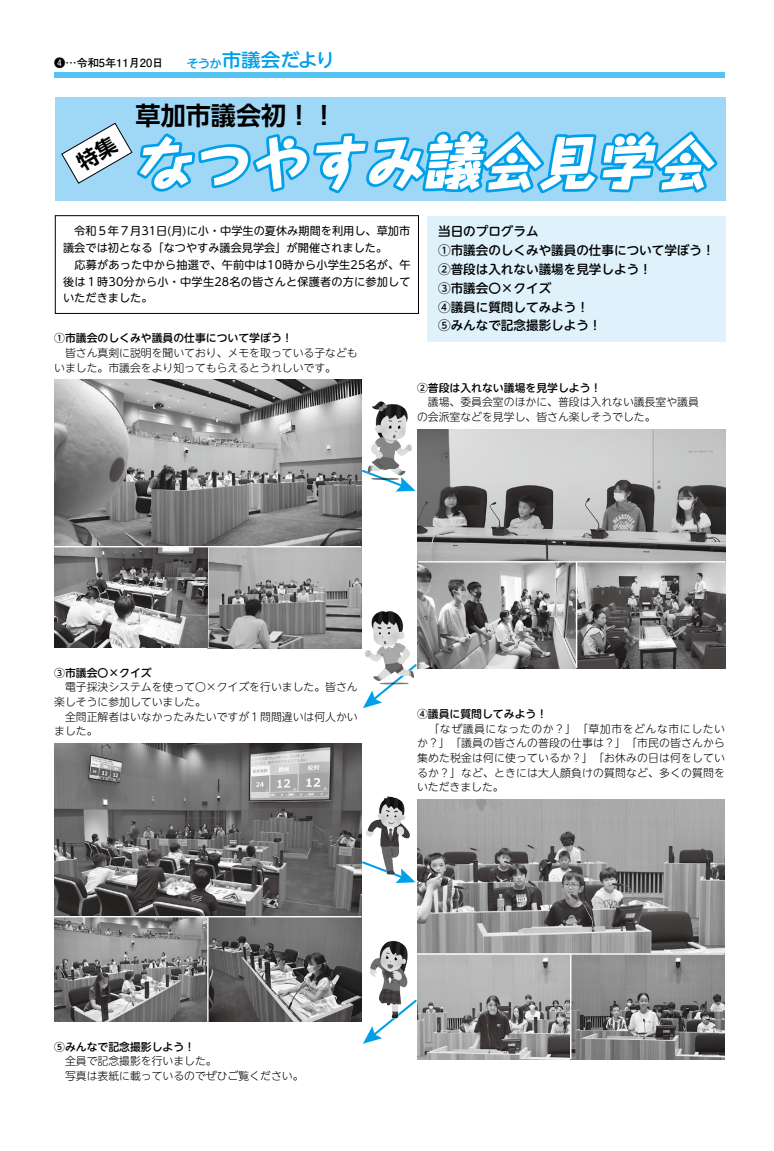
<style>
.page{position:relative;width:774px;height:1151px;background:#fff}
.page>*{position:absolute;margin:0;border:0;box-sizing:border-box;transform-origin:0 0}
.t1{font:italic 800 57.8px "Taka Hand Std";color:#fff}
.t2{font:700 25.1px "UD Shin Go NT Pro De";color:#000}
.t3{font:500 18.6px "UD Shin M Go Pro";color:#00a0e9;scale:1.05 1}
.t4{font:500 12.6px/18.9px "UD Shin M Go Pro";color:#000}
.t5{font:11.2px/16.8px "UD Shin M Go Pro";letter-spacing:.015em;color:#000}
.t6{font:700 11.2px "Futo Go B101 Pro";color:#000}
.t7{font:300 10.8px/14.7px "UD Shin M Go Pro";color:#000}
.t8{font:500 10.8px "UD Shin M Go Pro";color:#000}
.s1{font-size:11.9px}
</style>
<div class="page">
<div style="left:54px;top:73px;width:671px;height:5px;background:#54c3f1"></div>
<div style="left:55px;top:97px;width:671px;height:103px;background:#9fd8f7"></div>
<img style="left:417px;top:799px;width:307px;height:260px">
<svg style="left:363px;top:662px;width:56px;height:46px"></svg>
<svg style="left:361px;top:468px;width:54px;height:23px"></svg>
<svg style="left:363px;top:998px;width:56px;height:46px"></svg>
<svg style="left:361px;top:860px;width:54px;height:23px"></svg>
<hr style="left:417px;top:953px;width:307px;height:2px;background:#fff">
<hr style="left:570px;top:954px;width:1px;height:105px;background:#fff">
<img style="left:367px;top:940px;width:48px;height:82px">
<img style="left:365px;top:796px;width:46px;height:81px">
<img style="left:363px;top:611px;width:53px;height:75px">
<img style="left:362px;top:401px;width:53px;height:82px">
<img style="left:418px;top:430px;width:307px;height:238px">
<hr style="left:418px;top:561px;width:307px;height:1px;background:#fff">
<hr style="left:576px;top:562px;width:1px;height:106px;background:#fff">
<img style="left:54px;top:380px;width:307px;height:269px">
<hr style="left:207px;top:547px;width:2px;height:102px;background:#fff">
<hr style="left:54px;top:546px;width:307px;height:1px;background:#fff">
<img style="left:54px;top:743px;width:307px;height:279px">
<hr style="left:54px;top:916px;width:307px;height:1px;background:#fff">
<hr style="left:207px;top:917px;width:2px;height:105px;background:#fff">
<div style="left:55px;top:215px;width:364px;height:99px;border:1px solid #000"></div>
<div style="left:427px;top:216px;width:299px;height:125px;background:#dff2fc"></div>
<svg style="left:61px;top:122px;width:657px;height:72px"></svg>
<p class="t6" style="left:54px;top:54px;width:111px">❹…令和5年11月20日</p>
<h3 class="t3" style="left:187px;top:45px;width:143px"><span class="s1">そうか</span>市議会だより</h3>
<h2 class="t2" style="left:136px;top:96px;width:203px">草加市議会初！！</h2>
<h1 class="t1" style="left:133px;top:122px;width:579px">なつやすみ議会見学会</h1>
<p class="t5" style="left:63px;top:222px;width:349px">　令和５年７月31日(月)に小・中学生の夏休み期間を利用し、草加市議会では初となる「なつやすみ議会見学会」が開催されました。<br>　応募があった中から抽選で、午前中は10時から小学生25名が、午後は１時30分から小・中学生28名の皆さんと保護者の方に参加していただきました。</p>
<p class="t8" style="left:54px;top:329px;width:240px">①市議会のしくみや議員の仕事について学ぼう！</p>
<p class="t7" style="left:54px;top:345px;width:305px">　皆さん真剣に説明を聞いており、メモを取っている子などもいました。市議会をより知ってもらえるとうれしいです。</p>
<p class="t4" style="left:438px;top:221px;width:278px">当日のプログラム<br>①市議会のしくみや議員の仕事について学ぼう！<br>②普段は入れない議場を見学しよう！<br>③市議会〇×クイズ<br>④議員に質問してみよう！<br>⑤みんなで記念撮影しよう！</p>
<p class="t8" style="left:417px;top:379px;width:186px">②普段は入れない議場を見学しよう！</p>
<p class="t7" style="left:417px;top:394px;width:283px">　議場、委員会室のほかに、普段は入れない議長室や議員の会派室などを見学し、皆さん楽しそうでした。</p>
<p class="t8" style="left:54px;top:664px;width:99px">③市議会〇×クイズ</p>
<p class="t7" style="left:54px;top:679px;width:305px">　電子採決システムを使って〇×クイズを行いました。皆さん楽しそうに参加していました。<br>　全問正解者はいなかったみたいですが１問間違いは何人かいました。</p>
<p class="t8" style="left:417px;top:705px;width:132px">④議員に質問してみよう！</p>
<p class="t7" style="left:417px;top:721px;width:309px;text-align:justify">　「なぜ議員になったのか？」「草加市をどんな市にしたいか？」「議員の皆さんの普段の仕事は？」「市民の皆さんから集めた税金は何に使っているか？」「お休みの日は何をしているか？」など、ときには大人顔負けの質問など、多くの質問をいただきました。</p>
<p class="t8" style="left:54px;top:1038px;width:142px">⑤みんなで記念撮影しよう！</p>
<p class="t7" style="left:54px;top:1053px;width:251px">　全員で記念撮影を行いました。<br>　写真は表紙に載っているのでぜひご覧ください。</p>
</div>
